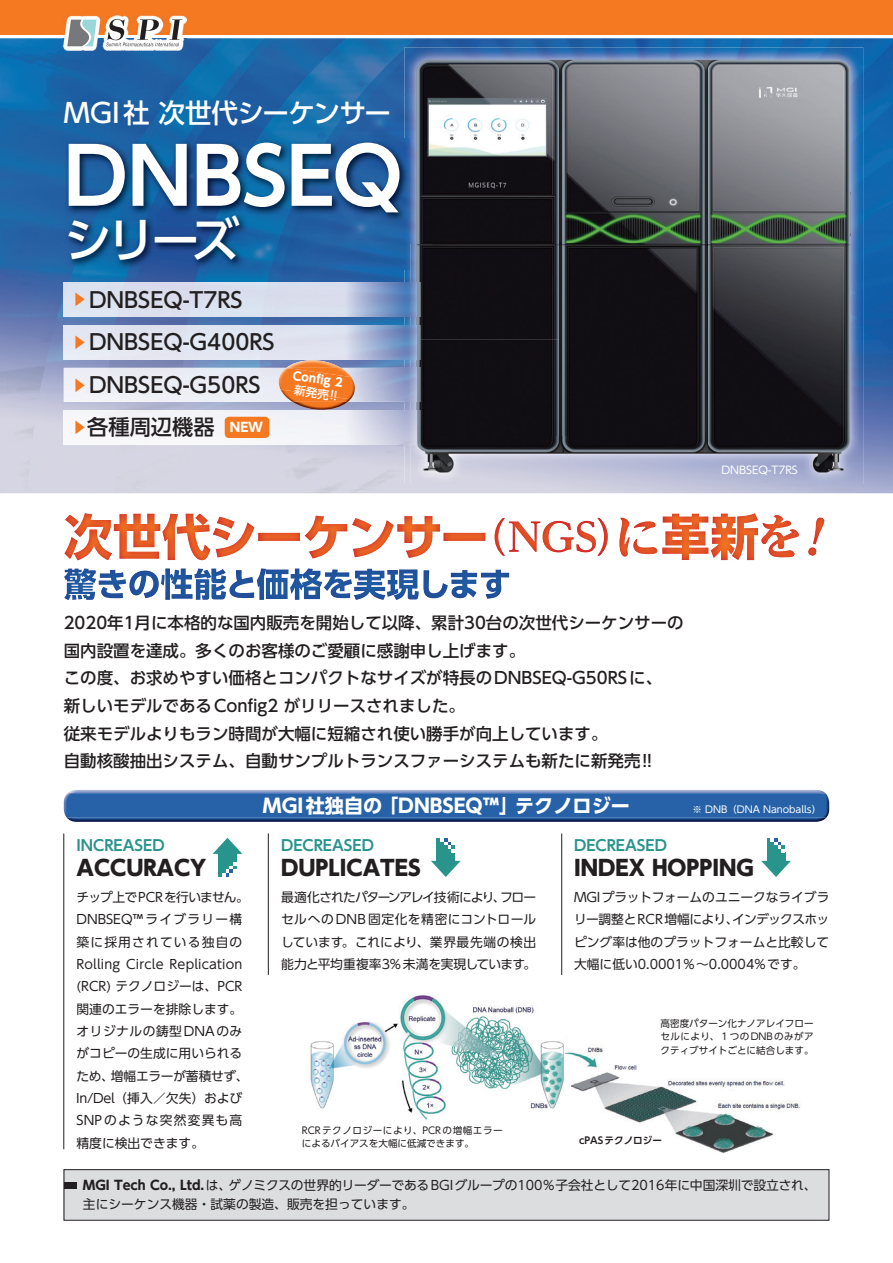
<style>
.page{position:relative;width:893px;height:1263px;background:#fff}
.page>*{position:absolute;margin:0;border:0;box-sizing:border-box;transform-origin:0 0}
.t1{font:700 77.55px "UD Shin Go Pro De";letter-spacing:-.005em;color:#fff}
.t2{font:500 48px "UD Shin Go Pro";color:#fff}
.t3{font:500 26.55px "UD Shin Go Pro";letter-spacing:-.025em;color:#fff}
.t4{font:500 21.3px/42.5px "UD Shin Go Pro";color:#231f20}
.t5{font:800 21.3px "UD Shin Go Pro";color:#231f20}
.t6{font:700 19.2px "UD Shin Go Pro";color:#fff}
.t7{font:500 16.5px/27.6px "UD Shin Go Pro";color:#231f20}
.t8{font:700 14.85px "UD Shin Go Pro De";color:#29948c}
.t9{font:12.75px/22.4px "UD Shin Go Pro";color:#231f20}
.t10{font:700 12.75px "UD Shin Go Pro";color:#fff}
.t11{font:700 11.7px "UD Shin Go Pro";color:#fff}
.t12{font:500 11.7px "UD Shin Go Pro";color:#fff}
.t13{font:10.65px "UD Shin Go Pro";color:#fff}
.t14{font:9.6px/13.8px "UD Shin Go Pro";color:#231f20;text-align:justify}
.t15{font:9.6px "UD Shin Go Pro";color:#fff}
.t16{font:700 9.6px "UD Shin Go Pro De";color:#231f20}
.s1{font-size:14.85px;color:#f47921}
.s2{font-weight:700}
</style>
<div class="page">
<div style="left:0;top:0;width:893px;height:34px;background:#f47921"></div>
<img style="left:0;top:38px;width:893px;height:455px">
<img style="left:310px;top:995px;width:256px;height:125px">
<img style="left:566px;top:1046px;width:234px;height:108px">
<img style="left:64px;top:283px;width:340px;height:34px">
<img style="left:64px;top:325px;width:340px;height:34px">
<img style="left:64px;top:368px;width:340px;height:34px">
<img style="left:64px;top:410px;width:340px;height:34px">
<img style="left:404px;top:47px;width:459px;height:48px">
<img style="left:404px;top:95px;width:7px;height:389px">
<img style="left:858px;top:95px;width:5px;height:389px">
<img style="left:455px;top:484px;width:358px;height:1px">
<img style="left:411px;top:50px;width:447px;height:434px">
<img style="left:68px;top:790px;width:757px;height:3px">
<img style="left:67px;top:818px;width:759px;height:4px">
<img style="left:64px;top:793px;width:765px;height:25px">
<img style="left:64px;top:513px;width:421px;height:47px">
<img style="left:495px;top:518px;width:113px;height:38px">
<img style="left:619px;top:518px;width:38px;height:38px">
<img style="left:662px;top:513px;width:96px;height:47px">
<img style="left:761px;top:515px;width:38px;height:42px">
<img style="left:808px;top:517px;width:17px;height:39px">
<img style="left:64px;top:568px;width:445px;height:32px">
<img style="left:65px;top:139px;width:344px;height:130px">
<img style="left:64px;top:15px;width:122px;height:35px">
<svg style="left:67px;top:20px;width:30px;height:26px"></svg>
<svg style="left:106px;top:19px;width:76px;height:27px"></svg>
<div style="left:64px;top:1170px;width:765px;height:50px;background:#dcdddf"></div>
<div style="left:64px;top:1169px;width:765px;height:51px;border:1px solid #231f20"></div>
<div style="left:64px;top:1182px;width:13px;height:6px;background:#231f20"></div>
<img style="left:286px;top:360px;width:55px;height:8px">
<img style="left:292px;top:402px;width:56px;height:8px">
<img style="left:281px;top:399px;width:69px;height:3px">
<img style="left:279px;top:368px;width:76px;height:31px">
<div style="left:225px;top:417px;width:44px;height:21px;background:#f47921;border-radius:4px"></div>
<div style="left:218px;top:850px;width:19px;height:12px;background:#29948c"></div>
<svg style="left:218px;top:862px;width:19px;height:15px"></svg>
<svg style="left:213px;top:838px;width:29px;height:16px"></svg>
<hr style="left:63px;top:833px;width:1px;height:316px;background:#231f20">
<div style="left:436px;top:853px;width:19px;height:12px;background:#29948c"></div>
<svg style="left:436px;top:838px;width:19px;height:15px"></svg>
<svg style="left:431px;top:861px;width:30px;height:16px"></svg>
<hr style="left:268px;top:833px;width:1px;height:142px;background:#231f20">
<div style="left:767px;top:853px;width:18px;height:12px;background:#29948c"></div>
<svg style="left:767px;top:838px;width:18px;height:15px"></svg>
<svg style="left:761px;top:861px;width:30px;height:16px"></svg>
<hr style="left:561px;top:833px;width:1px;height:142px;background:#231f20">
<h3 class="t3" style="left:64px;top:92px;width:329px">MGI社 次世代シーケンサー</h3>
<h1 class="t1" style="left:64px;top:113px;width:340px">DNBSEQ</h1>
<h2 class="t2" style="left:64px;top:201px;width:177px">シリーズ</h2>
<h3 class="t4" style="left:72px;top:278px;width:204px"><span class="s1">▶</span>DNBSEQ-T7RS <span class="s1">▶</span>DNBSEQ-G400RS <span class="s1">▶</span>DNBSEQ-G50RS <span class="s1">▶</span>各種周辺機器</h3>
<p class="t11" style="left:294px;top:366px;width:52px;rotate:8deg">Config 2</p>
<p class="t12" style="left:296px;top:380px;width:45px;rotate:8deg">新発売!!</p>
<p class="t10" style="left:230px;top:417px;width:35px">NEW</p>
<p class="t13" style="left:721px;top:461px;width:78px">DNBSEQ-T7RS</p>
<p class="t7" style="left:64px;top:608px;width:621px">2020年1月に本格的な国内販売を開始して以降、累計30台の次世代シーケンサーの国内設置を達成。多くのお客様のご愛顧に感謝申し上げます。<br>この度、お求めやすい価格とコンパクトなサイズが特長のDNBSEQ-G50RSに、<br>新しいモデルであるConfig2 がリリースされました。<br>従来モデルよりもラン時間が大幅に短縮され使い勝手が向上しています。<br>自動核酸抽出システム、自動サンプルトランスファーシステムも新たに新発売!!</p>
<h3 class="t6" style="left:263px;top:790px;width:368px">MGI社独自の 「DNBSEQ™」テクノロジー</h3>
<p class="t15" style="left:692px;top:802px;width:130px">※ DNB（DNA Nanoballs）</p>
<p class="t8" style="left:77px;top:833px;width:90px">INCREASED</p>
<h3 class="t5" style="left:77px;top:850px;width:131px">ACCURACY</h3>
<p class="t8" style="left:281px;top:833px;width:94px">DECREASED</p>
<h3 class="t5" style="left:281px;top:850px;width:141px">DUPLICATES</h3>
<p class="t8" style="left:574px;top:833px;width:94px">DECREASED</p>
<h3 class="t5" style="left:574px;top:850px;width:181px">INDEX HOPPING</h3>
<p class="t9" style="left:76px;top:886px;width:174px">チップ上でPCRを行いません。<br>DNBSEQ™ライブラリー構築に採用されている独自の<br>Rolling Circle Replication (RCR) テクノロジーは、PCR関連のエラーを排除します。オリジナルの鋳型DNAのみがコピーの生成に用いられるため、増幅エラーが蓄積せず、<br>In/Del（挿入／欠失）および<br>SNPのような突然変異も高精度に検出できます。</p>
<p class="t9" style="left:281px;top:886px;width:257px;text-align:justify">最適化されたパターンアレイ技術により、フローセルへのDNB固定化を精密にコントロールしています。これにより、業界最先端の検出能力と平均重複率3% 未満を実現しています。</p>
<p class="t9" style="left:574px;top:886px;width:257px;text-align:justify">MGIプラットフォームのユニークなライブラリー調整とRCR増幅により、インデックスホッピング率は他のプラットフォームと比較して大幅に低い0.0001%～0.0004%です。</p>
<p class="t14" style="left:660px;top:1016px;width:155px">高密度パターン化ナノアレイフローセルにより、１つのDNBのみがアクティブサイトごとに結合します。</p>
<p class="t14" style="left:302px;top:1123px;width:202px">RCRテクノロジーにより、PCRの増幅エラーによるバイアスを大幅に低減できます。</p>
<p class="t9" style="left:83px;top:1175px;width:735px;line-height:19.2px"><span class="s2">MGI Tech Co., Ltd.</span>は、ゲノミクスの世界的リーダーであるBGIグループの100％子会社として2016年に中国深圳で設立され、主にシーケンス機器・試薬の製造、販売を担っています。</p>
<p class="t16" style="left:579px;top:1133px;width:84px">cPASテクノロジー</p>
</div>
